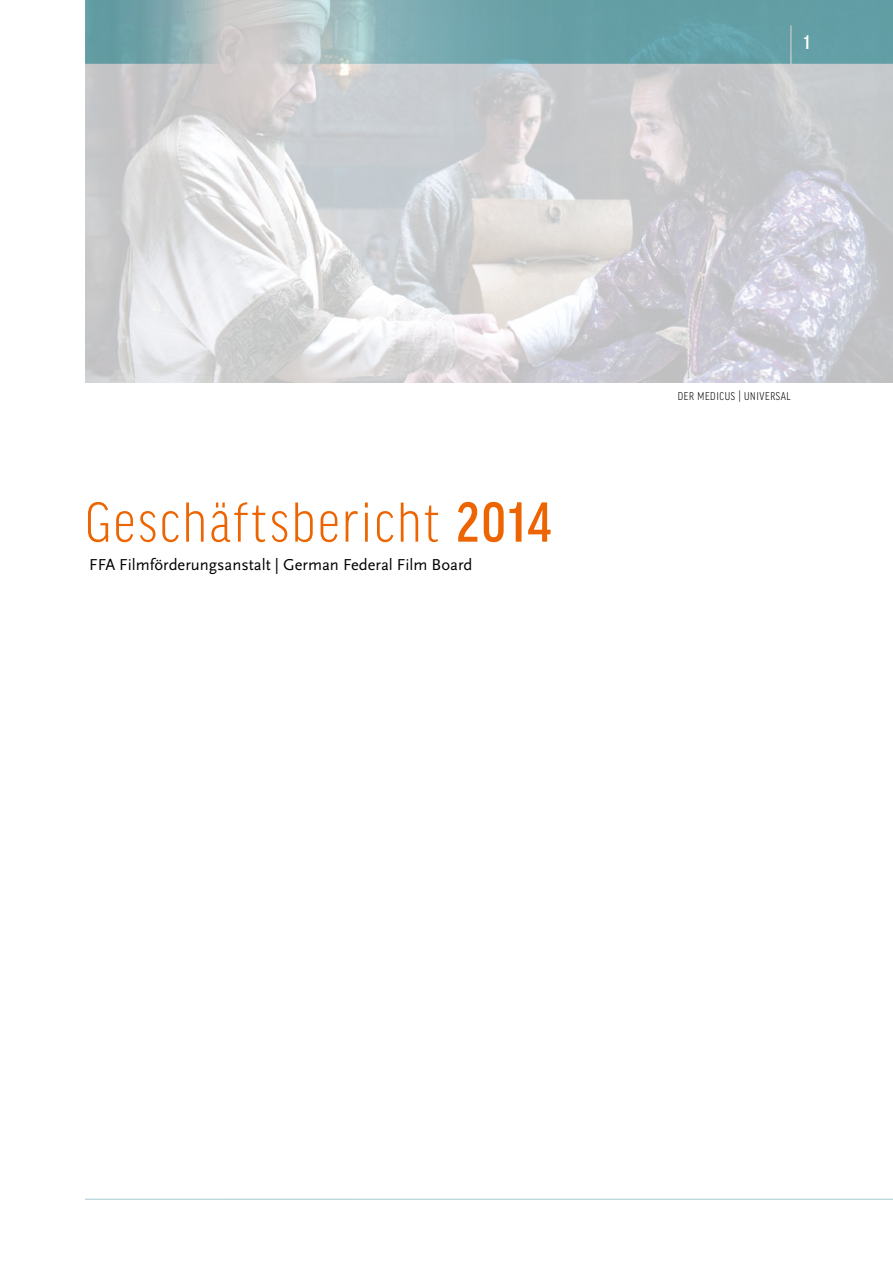
<style>
.page{position:relative;width:893px;height:1263px;background:#fff}
.page>*{position:absolute;margin:0;border:0;box-sizing:border-box;transform-origin:0 0}
.t1{font:300 condensed 60px "Good Headline Pro";letter-spacing:.04em;color:#ec6502}
.t2{font:500 condensed 21px "Good Headline Pro";color:#fff}
.t3{font:16.5px "Scala Sans";color:#000}
.t4{font:300 condensed 12px "Good Headline Pro";letter-spacing:.05em;color:#000}
.s1{font-weight:500}
</style>
<div class="page">
<hr style="left:85px;top:1199px;width:808px;height:1px;background:#a5c9d1">
<img style="left:85px;top:64px;width:808px;height:319px">
<svg style="left:85px;top:0;width:808px;height:64px;background:#7dabb0"></svg>
<p class="t2" style="left:804px;top:32px;width:7px">1</p>
<h1 class="t1" style="left:85px;top:491px;width:467px">Geschäftsbericht <span class="s1">2014</span></h1>
<p class="t3" style="left:89px;top:556px;width:385px">FFA Filmförderungsanstalt | German Federal Film Board</p>
<p class="t4" style="left:678px;top:389px;width:114px">DER MEDICUS | UNIVERSAL</p>
</div>
